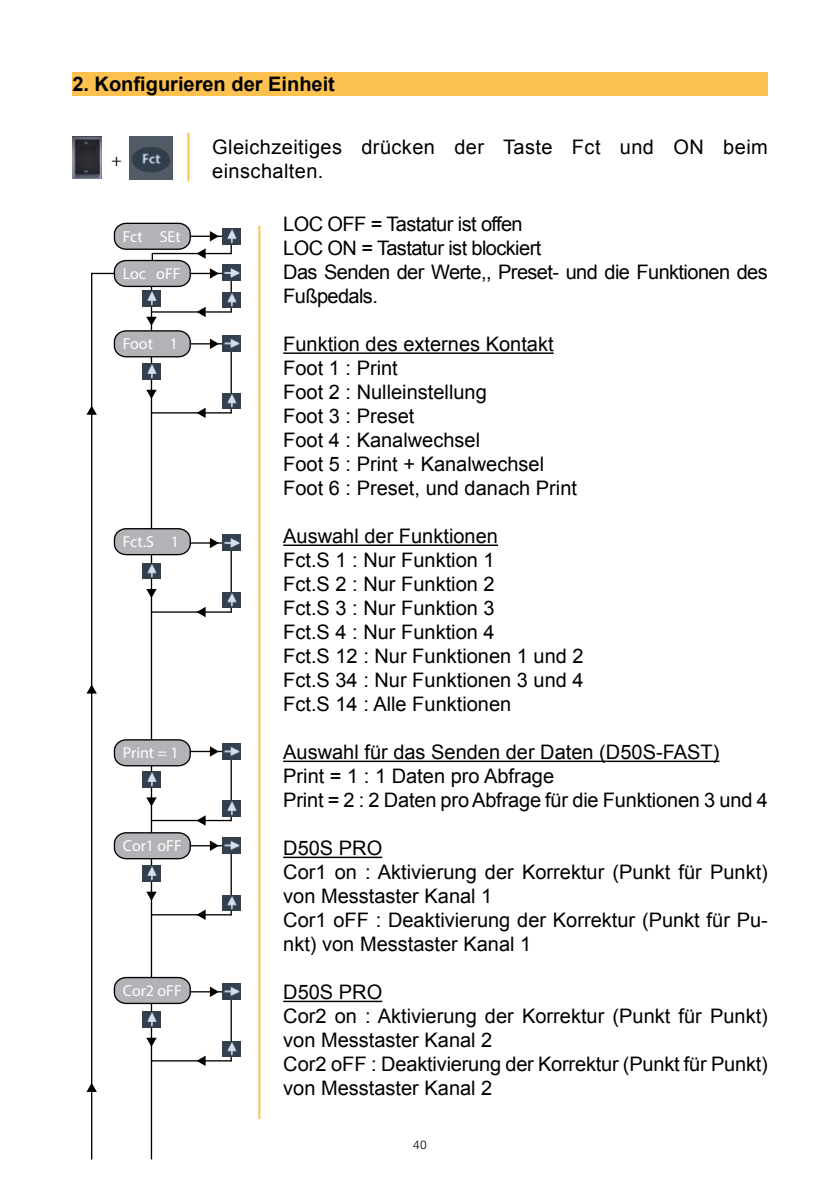
<style>
.page{position:relative;width:840px;height:1191px;background:#fff}
.page>*{position:absolute;margin:0;border:0;box-sizing:border-box;transform-origin:0 0}
.t1{font:20px/24px "Arial";color:#000}
.t2{font:20px/24px "Arial";letter-spacing:-.03em;color:#000}
.t3{font:20px/24px "Arial";letter-spacing:.02em;color:#000}
.t4{font:700 20px "Arial";color:#000}
.t5{font:18.8px "Minion Pro";color:#000}
.t6{font:16px "Myriad Pro";color:#fff}
.t7{font:300 12px "Univers LT Std";color:#000}
</style>
<div class="page">
<div style="left:72px;top:72px;width:695px;height:23px;background:#fcc14f"></div>
<hr style="left:187px;top:133px;width:2px;height:48px;background:#fcc14f">
<hr style="left:283px;top:352px;width:270px;height:2px;background:#000">
<hr style="left:283px;top:544px;width:214px;height:2px;background:#000">
<hr style="left:283px;top:760px;width:436px;height:2px;background:#000">
<hr style="left:283px;top:856px;width:99px;height:2px;background:#000">
<hr style="left:283px;top:1000px;width:99px;height:2px;background:#000">
<hr style="left:258px;top:226px;width:2px;height:893px;background:#fcc14f">
<img style="left:72px;top:137px;width:30px;height:41px">
<img style="left:129px;top:136px;width:43px;height:43px">
<div style="left:114px;top:223px;width:76px;height:26px;background:#b3b2b6;border-radius:11px"></div>
<div style="left:114px;top:223px;width:77px;height:27px;border:1px solid #000;border-radius:11px"></div>
<hr style="left:190px;top:236px;width:34px;height:1px;background:#000">
<hr style="left:152px;top:253px;width:79px;height:1px;background:#000">
<svg style="left:210px;top:231px;width:9px;height:10px"></svg>
<svg style="left:230px;top:244px;width:2px;height:10px"></svg>
<hr style="left:92px;top:273px;width:132px;height:1px;background:#000">
<hr style="left:151px;top:311px;width:80px;height:2px;background:#000">
<svg style="left:210px;top:268px;width:9px;height:11px"></svg>
<hr style="left:230px;top:275px;width:2px;height:38px;background:#000">
<hr style="left:151px;top:286px;width:1px;height:873px;background:#000">
<hr style="left:91px;top:273px;width:1px;height:886px;background:#000">
<img style="left:222px;top:228px;width:18px;height:16px">
<hr style="left:190px;top:343px;width:34px;height:1px;background:#000">
<svg style="left:210px;top:338px;width:9px;height:11px"></svg>
<hr style="left:230px;top:346px;width:2px;height:67px;background:#000">
<img style="left:222px;top:351px;width:18px;height:1px">
<img style="left:222px;top:292px;width:18px;height:16px">
<img style="left:142px;top:291px;width:18px;height:15px">
<svg style="left:196px;top:248px;width:9px;height:11px"></svg>
<svg style="left:196px;top:307px;width:9px;height:10px"></svg>
<hr style="left:151px;top:412px;width:80px;height:1px;background:#000">
<img style="left:222px;top:393px;width:18px;height:16px">
<svg style="left:196px;top:408px;width:9px;height:10px"></svg>
<svg style="left:146px;top:317px;width:11px;height:9px"></svg>
<img style="left:142px;top:364px;width:18px;height:15px">
<svg style="left:146px;top:390px;width:11px;height:9px"></svg>
<svg style="left:151px;top:253px;width:2px;height:7px"></svg>
<div style="left:114px;top:260px;width:76px;height:26px;background:#b3b2b6;border-radius:11px"></div>
<div style="left:114px;top:260px;width:77px;height:27px;border:1px solid #000;border-radius:11px"></div>
<div style="left:114px;top:331px;width:76px;height:26px;background:#b3b2b6;border-radius:11px"></div>
<div style="left:114px;top:330px;width:77px;height:27px;border:1px solid #000;border-radius:11px"></div>
<div style="left:114px;top:529px;width:76px;height:25px;background:#b3b2b6;border-radius:11px"></div>
<div style="left:114px;top:528px;width:77px;height:27px;border:1px solid #000;border-radius:11px"></div>
<div style="left:114px;top:740px;width:76px;height:25px;background:#b3b2b6;border-radius:11px"></div>
<div style="left:114px;top:739px;width:77px;height:27px;border:1px solid #000;border-radius:11px"></div>
<div style="left:114px;top:833px;width:76px;height:25px;background:#b3b2b6;border-radius:11px"></div>
<div style="left:114px;top:832px;width:77px;height:27px;border:1px solid #000;border-radius:11px"></div>
<div style="left:114px;top:977px;width:76px;height:26px;background:#b3b2b6;border-radius:11px"></div>
<div style="left:114px;top:977px;width:77px;height:27px;border:1px solid #000;border-radius:11px"></div>
<img style="left:222px;top:265px;width:18px;height:16px">
<img style="left:222px;top:335px;width:18px;height:16px">
<hr style="left:190px;top:542px;width:34px;height:1px;background:#000">
<svg style="left:210px;top:538px;width:9px;height:10px"></svg>
<hr style="left:230px;top:545px;width:2px;height:67px;background:#000">
<img style="left:222px;top:550px;width:18px;height:1px">
<hr style="left:151px;top:611px;width:80px;height:1px;background:#000">
<img style="left:222px;top:592px;width:18px;height:16px">
<svg style="left:196px;top:607px;width:9px;height:10px"></svg>
<img style="left:142px;top:563px;width:18px;height:15px">
<svg style="left:146px;top:589px;width:11px;height:9px"></svg>
<img style="left:222px;top:534px;width:18px;height:16px">
<hr style="left:190px;top:751px;width:34px;height:1px;background:#000">
<svg style="left:210px;top:746px;width:9px;height:10px"></svg>
<hr style="left:230px;top:754px;width:2px;height:67px;background:#000">
<img style="left:222px;top:758px;width:18px;height:1px">
<hr style="left:151px;top:820px;width:80px;height:1px;background:#000">
<hr style="left:151px;top:914px;width:80px;height:1px;background:#000">
<hr style="left:151px;top:1060px;width:80px;height:1px;background:#000">
<img style="left:222px;top:800px;width:18px;height:16px">
<svg style="left:196px;top:815px;width:9px;height:10px"></svg>
<img style="left:142px;top:771px;width:18px;height:16px">
<svg style="left:146px;top:797px;width:11px;height:9px"></svg>
<img style="left:222px;top:743px;width:18px;height:15px">
<hr style="left:190px;top:845px;width:34px;height:1px;background:#000">
<svg style="left:210px;top:840px;width:9px;height:11px"></svg>
<hr style="left:230px;top:848px;width:2px;height:67px;background:#000">
<img style="left:222px;top:895px;width:18px;height:15px">
<svg style="left:196px;top:910px;width:9px;height:10px"></svg>
<img style="left:142px;top:866px;width:18px;height:15px">
<svg style="left:146px;top:891px;width:11px;height:9px"></svg>
<img style="left:222px;top:837px;width:18px;height:16px">
<hr style="left:190px;top:991px;width:34px;height:1px;background:#000">
<svg style="left:210px;top:986px;width:9px;height:11px"></svg>
<hr style="left:230px;top:994px;width:2px;height:67px;background:#000">
<img style="left:222px;top:1041px;width:18px;height:15px">
<svg style="left:196px;top:1056px;width:9px;height:10px"></svg>
<img style="left:142px;top:1012px;width:18px;height:15px">
<svg style="left:146px;top:1037px;width:11px;height:9px"></svg>
<img style="left:222px;top:983px;width:18px;height:16px">
<svg style="left:87px;top:684px;width:10px;height:9px"></svg>
<svg style="left:86px;top:406px;width:11px;height:9px"></svg>
<svg style="left:86px;top:1083px;width:11px;height:9px"></svg>
<p class="t4" style="left:72px;top:71px;width:264px">2. Konfigurieren der Einheit</p>
<p class="t5" style="left:111px;top:147px;width:12px">+</p>
<p class="t6" style="left:123px;top:227px;width:59px">Fct SEt</p>
<p class="t6" style="left:123px;top:264px;width:59px">Loc oFF</p>
<p class="t6" style="left:123px;top:334px;width:57px">Foot 1</p>
<p class="t6" style="left:123px;top:532px;width:58px">Fct.S 1</p>
<p class="t6" style="left:123px;top:743px;width:57px">Print = 1</p>
<p class="t6" style="left:123px;top:836px;width:60px">Cor1 oFF</p>
<p class="t6" style="left:123px;top:981px;width:60px">Cor2 oFF</p>
<p class="t3" style="left:212px;top:136px;width:556px">Gleichzeitiges drücken der Taste Fct und ON beim einschalten.</p>
<p class="t2" style="left:283px;top:212px;width:241px">LOC OFF = Tastatur ist offen</p>
<p class="t2" style="left:283px;top:236px;width:259px">LOC ON = Tastatur ist blockiert</p>
<p class="t2" style="left:283px;top:260px;width:486px">Das Senden der Werte,, Preset- und die Funktionen des<br>Fußpedals.</p>
<p class="t1" style="left:283px;top:332px;width:272px">Funktion des externes Kontakt</p>
<p class="t1" style="left:283px;top:356px;width:116px">Foot 1 : Print</p>
<p class="t1" style="left:283px;top:380px;width:205px">Foot 2 : Nulleinstellung</p>
<p class="t1" style="left:283px;top:404px;width:133px">Foot 3 : Preset</p>
<p class="t1" style="left:283px;top:428px;width:198px">Foot 4 : Kanalwechsel</p>
<p class="t1" style="left:283px;top:452px;width:262px">Foot 5 : Print + Kanalwechsel</p>
<p class="t1" style="left:283px;top:476px;width:295px">Foot 6 : Preset, und danach Print</p>
<p class="t1" style="left:283px;top:524px;width:216px">Auswahl der Funktionen</p>
<p class="t1" style="left:283px;top:548px;width:213px">Fct.S 1 : Nur Funktion 1</p>
<p class="t1" style="left:283px;top:572px;width:213px">Fct.S 2 : Nur Funktion 2</p>
<p class="t1" style="left:283px;top:596px;width:213px">Fct.S 3 : Nur Funktion 3</p>
<p class="t1" style="left:283px;top:620px;width:213px">Fct.S 4 : Nur Funktion 4</p>
<p class="t1" style="left:283px;top:644px;width:302px">Fct.S 12 : Nur Funktionen 1 und 2</p>
<p class="t1" style="left:283px;top:668px;width:302px">Fct.S 34 : Nur Funktionen 3 und 4</p>
<p class="t1" style="left:283px;top:692px;width:229px">Fct.S 14 : Alle Funktionen</p>
<p class="t1" style="left:283px;top:740px;width:437px">Auswahl für das Senden der Daten (D50S-FAST)</p>
<p class="t1" style="left:283px;top:764px;width:272px">Print = 1 : 1 Daten pro Abfrage</p>
<p class="t1" style="left:283px;top:788px;width:486px">Print = 2 : 2 Daten pro Abfrage für die Funktionen 3 und 4</p>
<p class="t1" style="left:283px;top:836px;width:100px">D50S PRO</p>
<p class="t1" style="left:283px;top:860px;width:486px">Cor1 on : Aktivierung der Korrektur (Punkt für Punkt) von Messtaster Kanal 1</p>
<p class="t1" style="left:283px;top:908px;width:486px">Cor1 oFF : Deaktivierung der Korrektur (Punkt für Pu&shy;nkt) von Messtaster Kanal 1</p>
<p class="t1" style="left:283px;top:980px;width:100px">D50S PRO</p>
<p class="t1" style="left:283px;top:1004px;width:486px">Cor2 on : Aktivierung der Korrektur (Punkt für Punkt) von Messtaster Kanal 2</p>
<p class="t1" style="left:283px;top:1052px;width:486px">Cor2 oFF : Deaktivierung der Korrektur (Punkt für Punkt) von Messtaster Kanal 2</p>
<p class="t7" style="left:413px;top:1137px;width:15px">40</p>
</div>
